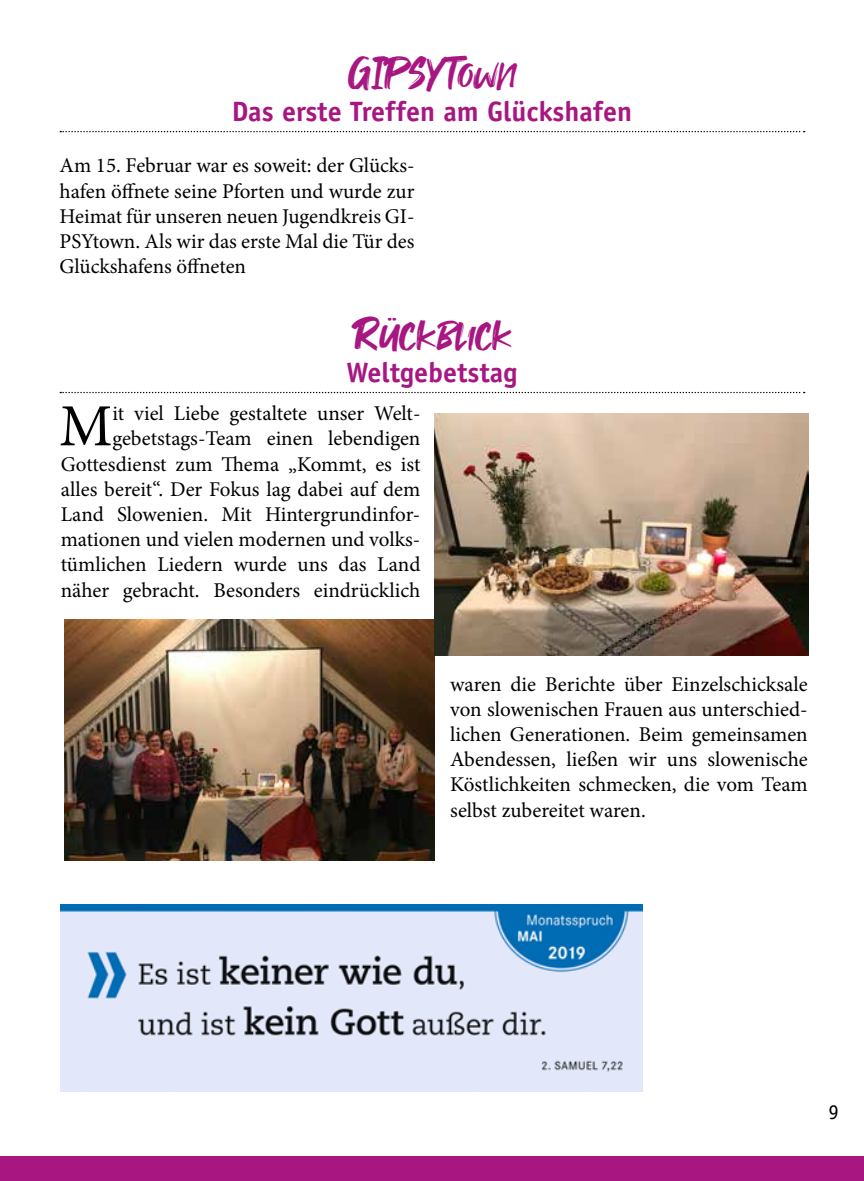
<style>
.page{position:relative;width:864px;height:1181px;background:#fff}
.page>*{position:absolute;margin:0;border:0;box-sizing:border-box;transform-origin:0 0}
.t1{font:59.85px "Minion Pro";color:#000}
.t2{font:43.75px "Takota";color:#a71681}
.t3{font:700 28px "Officina Sans";color:#a71681}
.t4{font:21px/25.2px "Minion Pro";color:#000;text-align:justify}
.t5{font:21px "Officina Sans";color:#000}
</style>
<div class="page">
<div style="left:0;top:1156px;width:863px;height:25px;background:#a71681"></div>
<svg style="left:60px;top:131px;width:744px;height:1px"></svg>
<svg style="left:60px;top:392px;width:744px;height:1px"></svg>
<img style="left:64px;top:619px;width:370px;height:241px">
<img style="left:434px;top:414px;width:374px;height:241px">
<img style="left:61px;top:904px;width:581px;height:187px">
<h2 class="t2" style="left:348px;top:47px;width:169px">GIPSYTown</h2>
<h3 class="t3" style="left:231px;top:94px;width:402px">Das erste Treffen am Glückshafen</h3>
<p class="t4" style="left:60px;top:153px;width:356px">Am 15. Februar war es soweit: der Glücks&shy;hafen öffnete seine Pforten und wurde zur Heimat für unseren neuen Jugendkreis GI-PSYtown. Als wir das erste Mal die Tür des Glückshafens öffneten</p>
<h2 class="t2" style="left:351px;top:308px;width:162px">Rückblick</h2>
<h3 class="t3" style="left:346px;top:355px;width:172px">Weltgebetstag</h3>
<p class="t4" style="left:61px;top:401px;width:361px;text-align:right">it viel Liebe gestaltete unser Welt&shy;gebetstags-Team einen lebendigen Gottesdienst zum Thema „Kommt, es ist alles bereit“. Der Fokus lag dabei auf dem Land Slowenien. Mit Hintergrundinfor&shy;mationen und vielen modernen und volks&shy;tümlichen Liedern wurde uns das Land näher gebracht. Besonders eindrücklich</p>
<h1 class="t1" style="left:59px;top:386px;width:55px">M</h1>
<p class="t4" style="left:450px;top:671px;width:359px">waren die Berichte über Einzelschicksale von slowenischen Frauen aus unterschied&shy;lichen Generationen. Beim gemeinsamen Abendessen, ließen wir uns slowenische Köstlichkeiten schmecken, die vom Team selbst zubereitet waren.</p>
<p class="t5" style="left:828px;top:1099px;width:12px">9</p>
</div>
